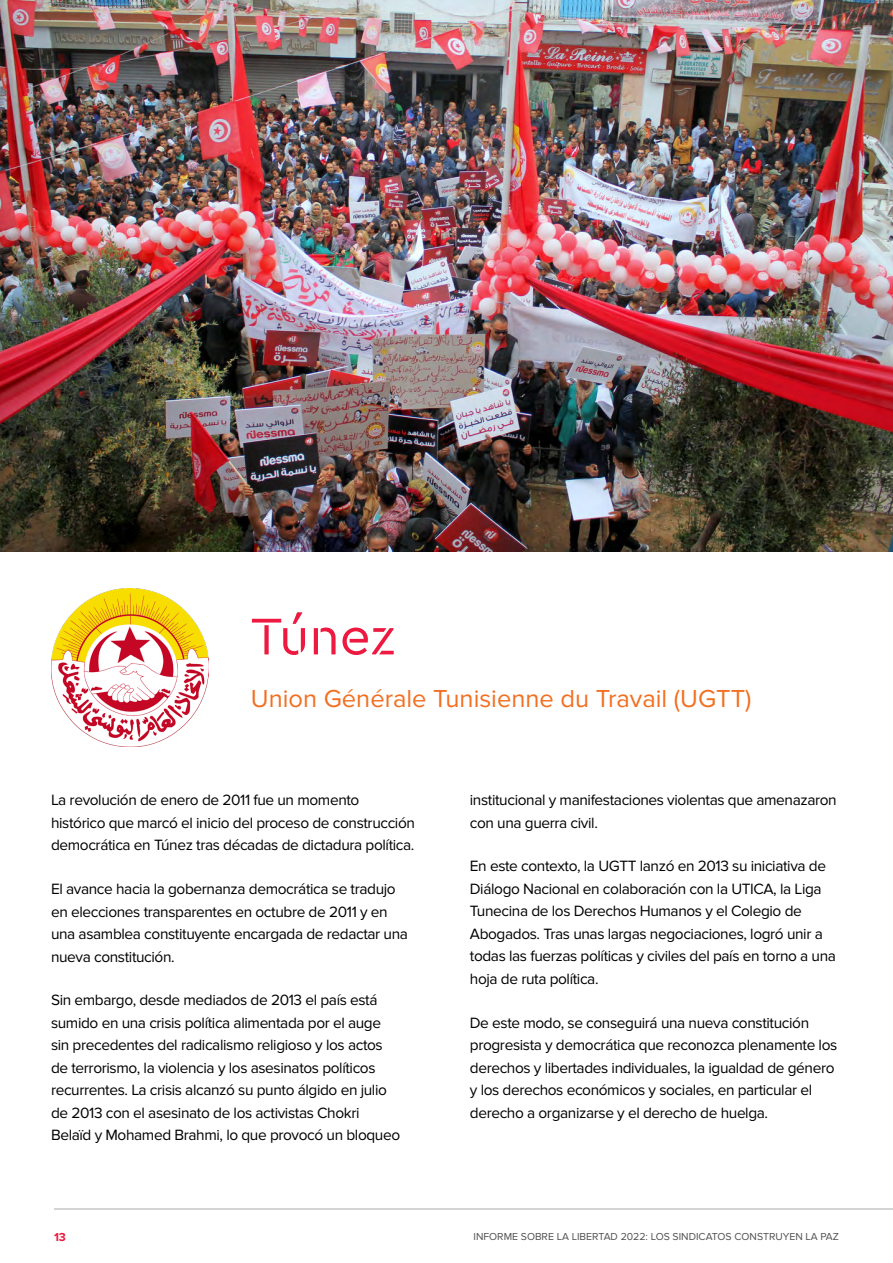
<style>
.page{position:relative;width:893px;height:1263px;background:#fff}
.page>*{position:absolute;margin:0;border:0;box-sizing:border-box;transform-origin:0 0}
.t1{font:54px "Cera Stencil PRO";color:#ed1941}
.t2{font:25.5px "Proxima Nova";color:#f36f21}
.t3{font:15.45px/22.5px "Proxima Nova";letter-spacing:-.025em;color:#000}
.t4{font:700 12px "Proxima Nova";color:#ed1941}
.t5{font:10.5px "Proxima Nova";color:#505050}
</style>
<div class="page">
<hr style="left:54px;top:1208px;width:839px;height:1px;background:#a9abae">
<img style="left:0;top:0;width:893px;height:552px">
<img style="left:51px;top:588px;width:158px;height:158px">
<h1 class="t1" style="left:251px;top:600px;width:146px">Túnez</h1>
<h2 class="t2" style="left:251px;top:684px;width:502px">Union Générale Tunisienne du Travail (UGTT)</h2>
<p class="t3" style="left:51px;top:789px;width:365px">La revolución de enero de 2011 fue un momento histórico que marcó el inicio del proceso de construcción democrática en Túnez tras décadas de dictadura política.</p>
<p class="t3" style="left:51px;top:878px;width:358px">El avance hacia la gobernanza democrática se tradujo en elecciones transparentes en octubre de 2011 y en una asamblea constituyente encargada de redactar una nueva constitución.</p>
<p class="t3" style="left:51px;top:989px;width:351px">Sin embargo, desde mediados de 2013 el país está sumido en una crisis política alimentada por el auge sin precedentes del radicalismo religioso y los actos de terrorismo, la violencia y los asesinatos políticos recurrentes. La crisis alcanzó su punto álgido en julio de 2013 con el asesinato de los activistas Chokri Belaïd y Mohamed Brahmi, lo que provocó un bloqueo</p>
<p class="t3" style="left:470px;top:789px;width:368px">institucional y manifestaciones violentas que amenazaron con una guerra civil.</p>
<p class="t3" style="left:470px;top:855px;width:368px">En este contexto, la UGTT lanzó en 2013 su iniciativa de Diálogo Nacional en colaboración con la UTICA, la Liga Tunecina de los Derechos Humanos y el Colegio de Abogados. Tras unas largas negociaciones, logró unir a todas las fuerzas políticas y civiles del país en torno a una hoja de ruta política.</p>
<p class="t3" style="left:470px;top:1011px;width:369px">De este modo, se conseguirá una nueva constitución progresista y democrática que reconozca plenamente los derechos y libertades individuales, la igualdad de género y los derechos económicos y sociales, en particular el derecho a organizarse y el derecho de huelga.</p>
<p class="t4" style="left:54px;top:1230px;width:13px">13</p>
<p class="t5" style="left:474px;top:1230px;width:367px">INFORME SOBRE LA LIBERTAD 2022: LOS SINDICATOS CONSTRUYEN LA PAZ</p>
</div>
